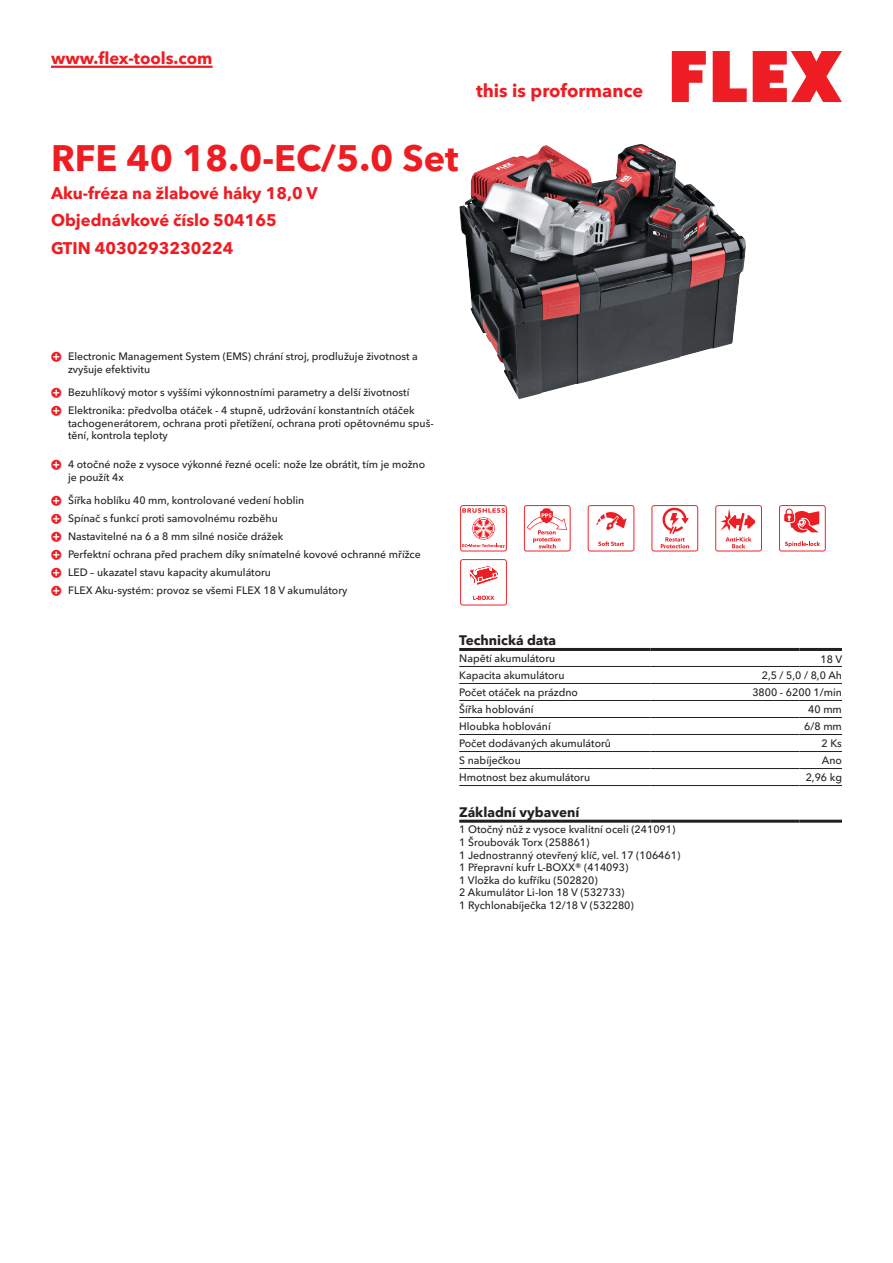
<style>
.page{position:relative;width:893px;height:1263px;background:#fff}
.page>*{position:absolute;margin:0;border:0;box-sizing:border-box;transform-origin:0 0}
.CB_AF_Product-name{font:700 36px "Avenir Next W1 G";color:#ee1d23}
.t1{font:700 18px "Avenir Next W1 G";color:#ee1d23}
.CB_AF_Product-short{font:700 16.5px "Avenir Next W1 G";color:#ee1d23}
.CB_AF_Order-number{font:700 16.5px "Avenir Next W1 G";color:#ee1d23}
.CB_AF_Table-headline{font:700 13.5px "Avenir Next W1 G";color:#231f20}
.CB_AF_Table-specific{font:500 10.5px/12.6px "Avenir Next W1 G";color:#231f20}
</style>
<div class="page">
<svg style="left:672px;top:51px;width:34px;height:51px"></svg>
<svg style="left:713px;top:51px;width:34px;height:51px"></svg>
<svg style="left:753px;top:51px;width:89px;height:51px"></svg>
<hr style="left:51px;top:66px;width:162px;height:2px;background:#ee1d23">
<img style="left:459px;top:144px;width:287px;height:255px">
<hr style="left:459px;top:666px;width:192px;height:1px;background:#231f20">
<hr style="left:651px;top:666px;width:148px;height:1px;background:#231f20">
<hr style="left:799px;top:666px;width:43px;height:1px;background:#231f20">
<hr style="left:459px;top:683px;width:192px;height:1px;background:#231f20">
<hr style="left:651px;top:683px;width:148px;height:1px;background:#231f20">
<hr style="left:799px;top:683px;width:43px;height:1px;background:#231f20">
<hr style="left:459px;top:700px;width:192px;height:1px;background:#231f20">
<hr style="left:651px;top:700px;width:148px;height:1px;background:#231f20">
<hr style="left:799px;top:700px;width:43px;height:1px;background:#231f20">
<hr style="left:459px;top:717px;width:192px;height:1px;background:#231f20">
<hr style="left:651px;top:717px;width:148px;height:1px;background:#231f20">
<hr style="left:799px;top:717px;width:43px;height:1px;background:#231f20">
<hr style="left:459px;top:734px;width:192px;height:1px;background:#231f20">
<hr style="left:651px;top:734px;width:148px;height:1px;background:#231f20">
<hr style="left:799px;top:734px;width:43px;height:1px;background:#231f20">
<hr style="left:459px;top:751px;width:192px;height:1px;background:#231f20">
<hr style="left:651px;top:751px;width:148px;height:1px;background:#231f20">
<hr style="left:799px;top:751px;width:43px;height:1px;background:#231f20">
<hr style="left:459px;top:768px;width:192px;height:1px;background:#231f20">
<hr style="left:651px;top:768px;width:148px;height:1px;background:#231f20">
<hr style="left:799px;top:768px;width:43px;height:1px;background:#231f20">
<hr style="left:459px;top:785px;width:192px;height:1px;background:#231f20">
<hr style="left:651px;top:785px;width:148px;height:1px;background:#231f20">
<hr style="left:799px;top:785px;width:43px;height:1px;background:#231f20">
<hr style="left:459px;top:648px;width:192px;height:3px;background:#231f20">
<hr style="left:651px;top:648px;width:148px;height:3px;background:#231f20">
<hr style="left:799px;top:648px;width:43px;height:3px;background:#231f20">
<hr style="left:459px;top:820px;width:192px;height:3px;background:#231f20">
<hr style="left:651px;top:820px;width:148px;height:3px;background:#231f20">
<hr style="left:799px;top:820px;width:43px;height:3px;background:#231f20">
<svg style="left:460px;top:505px;width:47px;height:46px"></svg>
<svg style="left:524px;top:505px;width:47px;height:46px"></svg>
<svg style="left:588px;top:505px;width:46px;height:46px"></svg>
<svg style="left:651px;top:505px;width:47px;height:46px"></svg>
<svg style="left:715px;top:505px;width:47px;height:46px"></svg>
<svg style="left:779px;top:505px;width:47px;height:46px"></svg>
<svg style="left:460px;top:559px;width:47px;height:46px"></svg>
<h3 class="CB_AF_Product-short" style="left:51px;top:45px;width:163px">www.flex-tools.com</h3>
<p class="CB_AF_Product-name" style="left:51px;top:130px;width:409px">RFE 40 18.0-EC/5.0 Set</p>
<p class="CB_AF_Product-short" style="left:51px;top:180px;width:268px">Aku-fréza na žlabové háky 18,0 V</p>
<p class="CB_AF_Order-number" style="left:51px;top:207px;width:227px">Objednávkové číslo 504165</p>
<p class="CB_AF_Order-number" style="left:51px;top:235px;width:184px">GTIN 4030293230224</p>
<h2 class="t1" style="left:476px;top:77px;width:169px">this is proformance</h2>
<p class="CB_AF_Table-specific" style="left:68px;top:349px;width:351px">Electronic Management System (EMS) chrání stroj, prodlužuje životnost a zvyšuje efektivitu</p>
<p class="CB_AF_Table-specific" style="left:68px;top:385px;width:343px">Bezuhlíkový motor s vyššími výkonnostními parametry a delší životností</p>
<p class="CB_AF_Table-specific" style="left:68px;top:403px;width:367px">Elektronika: předvolba otáček - 4 stupně, udržování konstantních otáček tachogenerátorem, ochrana proti přetížení, ochrana proti opětovnému spuš&shy;tění, kontrola teploty</p>
<p class="CB_AF_Table-specific" style="left:68px;top:457px;width:359px">4 otočné nože z vysoce výkonné řezné oceli: nože lze obrátit, tím je možno je použít 4x</p>
<p class="CB_AF_Table-specific" style="left:68px;top:493px;width:238px">Šířka hoblíku 40 mm, kontrolované vedení hoblin</p>
<p class="CB_AF_Table-specific" style="left:68px;top:511px;width:211px">Spínač s funkcí proti samovolnému rozběhu</p>
<p class="CB_AF_Table-specific" style="left:68px;top:529px;width:217px">Nastavitelné na 6 a 8 mm silné nosiče drážek</p>
<p class="CB_AF_Table-specific" style="left:68px;top:547px;width:354px">Perfektní ochrana před prachem díky snímatelné kovové ochranné mřížce</p>
<p class="CB_AF_Table-specific" style="left:68px;top:565px;width:204px">LED – ukazatel stavu kapacity akumulátoru</p>
<p class="CB_AF_Table-specific" style="left:68px;top:583px;width:281px">FLEX Aku-systém: provoz se všemi FLEX 18 V akumulátory</p>
<p class="CB_AF_Table-headline" style="left:459px;top:630px;width:98px">Technická data</p>
<p class="CB_AF_Table-specific" style="left:459px;top:651px;width:97px">Napětí akumulátoru</p>
<p class="CB_AF_Table-specific" style="left:820px;top:652px;width:23px">18 V</p>
<p class="CB_AF_Table-specific" style="left:459px;top:668px;width:107px">Kapacita akumulátoru</p>
<p class="CB_AF_Table-specific" style="left:762px;top:668px;width:82px">2,5 / 5,0 / 8,0 Ah</p>
<p class="CB_AF_Table-specific" style="left:459px;top:685px;width:120px">Počet otáček na prázdno</p>
<p class="CB_AF_Table-specific" style="left:752px;top:685px;width:91px">3800 - 6200 1/min</p>
<p class="CB_AF_Table-specific" style="left:459px;top:702px;width:76px">Šířka hoblování</p>
<p class="CB_AF_Table-specific" style="left:808px;top:702px;width:35px">40 mm</p>
<p class="CB_AF_Table-specific" style="left:459px;top:719px;width:93px">Hloubka hoblování</p>
<p class="CB_AF_Table-specific" style="left:804px;top:719px;width:39px">6/8 mm</p>
<p class="CB_AF_Table-specific" style="left:459px;top:736px;width:153px">Počet dodávaných akumulátorů</p>
<p class="CB_AF_Table-specific" style="left:821px;top:736px;width:22px">2 Ks</p>
<p class="CB_AF_Table-specific" style="left:459px;top:753px;width:63px">S nabíječkou</p>
<p class="CB_AF_Table-specific" style="left:822px;top:753px;width:21px">Ano</p>
<p class="CB_AF_Table-specific" style="left:459px;top:770px;width:132px">Hmotnost bez akumulátoru</p>
<p class="CB_AF_Table-specific" style="left:806px;top:770px;width:38px">2,96 kg</p>
<p class="CB_AF_Table-headline" style="left:459px;top:801px;width:122px">Základní vybavení</p>
<p class="CB_AF_Table-specific" style="left:459px;top:822px;width:223px">1 Otočný nůž z vysoce kvalitní oceli (241091)<br>1 Šroubovák Torx (258861)<br>1 Jednostranný otevřený klíč, vel. 17 (106461)<br>1 Přepravní kufr L-BOXX® (414093)<br>1 Vložka do kufříku (502820)<br>2 Akumulátor Li-Ion 18 V (532733)<br>1 Rychlonabíječka 12/18 V (532280)</p>
</div>
